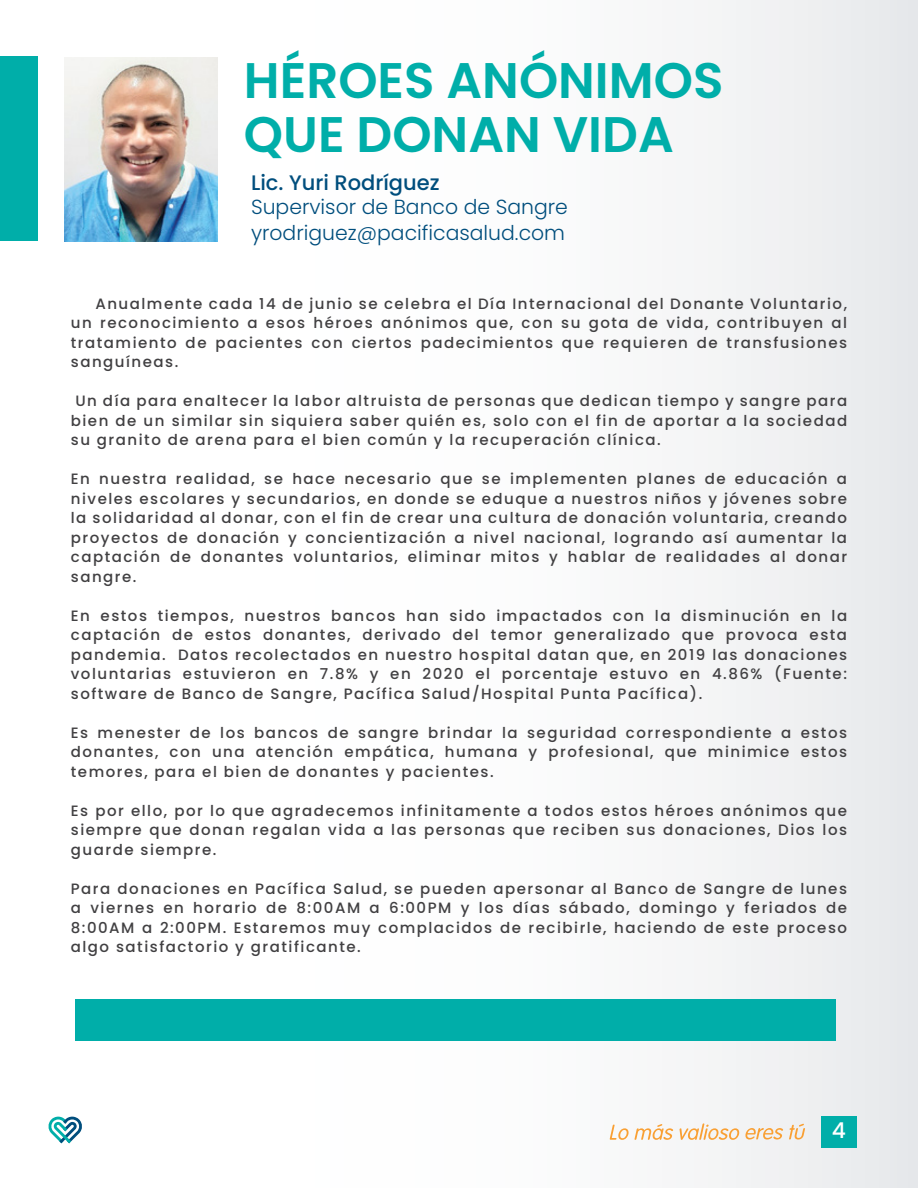
<style>
.page{position:relative;width:918px;height:1188px;background:#fff}
.page>*{position:absolute;margin:0;border:0;box-sizing:border-box;transform-origin:0 0}
.t1{font:600 49.95px/54px "Poppins";color:#00aea9}
.t2{font:500 21.75px "Poppins";color:#fff}
.t3{font:500 21px "Poppins";color:#004e7d}
.t4{font:300 20.4px/25.7px "Poppins";color:#004e7d}
.t5{font:500 15px/19.5px "Poppins";letter-spacing:.1em;color:#414042;text-align:justify}
</style>
<div class="page">
<div style="left:0;top:0;width:918px;height:1188px;background:linear-gradient(to right,#fff,#eeeff1)"></div>
<div style="left:75px;top:999px;width:760px;height:42px;background:#00aea9"></div>
<div style="left:0;top:56px;width:37px;height:185px;background:#00aea9"></div>
<img style="left:51px;top:50px;width:167px;height:185px">
<div style="left:821px;top:1116px;width:35px;height:32px;background:#00aea9"></div>
<svg style="left:610px;top:1124px;width:63px;height:16px"></svg>
<svg style="left:680px;top:1123px;width:103px;height:17px"></svg>
<svg style="left:789px;top:1124px;width:16px;height:16px"></svg>
<img style="left:64px;top:58px;width:154px;height:184px">
<svg style="left:48px;top:1117px;width:35px;height:26px"></svg>
<h1 class="t1" style="left:244px;top:53px;width:481px">HÉROES ANÓNIMOS<br>QUE DONAN VIDA</h1>
<h3 class="t3" style="left:251px;top:170px;width:190px">Lic. Yuri Rodríguez</h3>
<h3 class="t4" style="left:251px;top:195px;width:318px">Supervisor de Banco de Sangre yrodriguez@pacificasalud.com</h3>
<p class="t5" style="left:71px;top:294px;width:778px;text-indent:25px">Anualmente cada 14 de junio se celebra el Día Internacional del Donante Voluntario, un reconocimiento a esos héroes anónimos que, con su gota de vida, contribuyen al tratamiento de pacientes con ciertos padecimientos que requieren de transfusiones sanguíneas.</p>
<p class="t5" style="left:71px;top:391px;width:778px;text-indent:5px">Un día para enaltecer la labor altruista de personas que dedican tiempo y sangre para bien de un similar sin siquiera saber quién es, solo con el fin de aportar a la sociedad su granito de arena para el bien común y la recuperación clínica.</p>
<p class="t5" style="left:71px;top:469px;width:778px">En nuestra realidad, se hace necesario que se implementen planes de educación a niveles escolares y secundarios, en donde se eduque a nuestros niños y jóvenes sobre la solidaridad al donar, con el fin de crear una cultura de donación voluntaria, creando proyectos de donación y concientización a nivel nacional, logrando así aumentar la captación de donantes voluntarios, eliminar mitos y hablar de realidades al donar sangre.</p>
<p class="t5" style="left:71px;top:606px;width:778px">En estos tiempos, nuestros bancos han sido impactados con la disminución en la captación de estos donantes, derivado del temor generalizado que provoca esta pandemia. Datos recolectados en nuestro hospital datan que, en 2019 las donaciones voluntarias estuvieron en 7.8% y en 2020 el porcentaje estuvo en 4.86% (Fuente: software de Banco de Sangre, Pacífica Salud/Hospital Punta Pacífica).</p>
<p class="t5" style="left:71px;top:723px;width:778px">Es menester de los bancos de sangre brindar la seguridad correspondiente a estos donantes, con una atención empática, humana y profesional, que minimice estos temores, para el bien de donantes y pacientes.</p>
<p class="t5" style="left:71px;top:801px;width:778px">Es por ello, por lo que agradecemos infinitamente a todos estos héroes anónimos que siempre que donan regalan vida a las personas que reciben sus donaciones, Dios los guarde siempre.</p>
<p class="t5" style="left:71px;top:879px;width:778px">Para donaciones en Pacífica Salud, se pueden apersonar al Banco de Sangre de lunes a viernes en horario de 8:00AM a 6:00PM y los días sábado, domingo y feriados de 8:00AM a 2:00PM. Estaremos muy complacidos de recibirle, haciendo de este proceso algo satisfactorio y gratificante.</p>
<h2 class="t2" style="left:832px;top:1118px;width:16px">4</h2>
</div>
